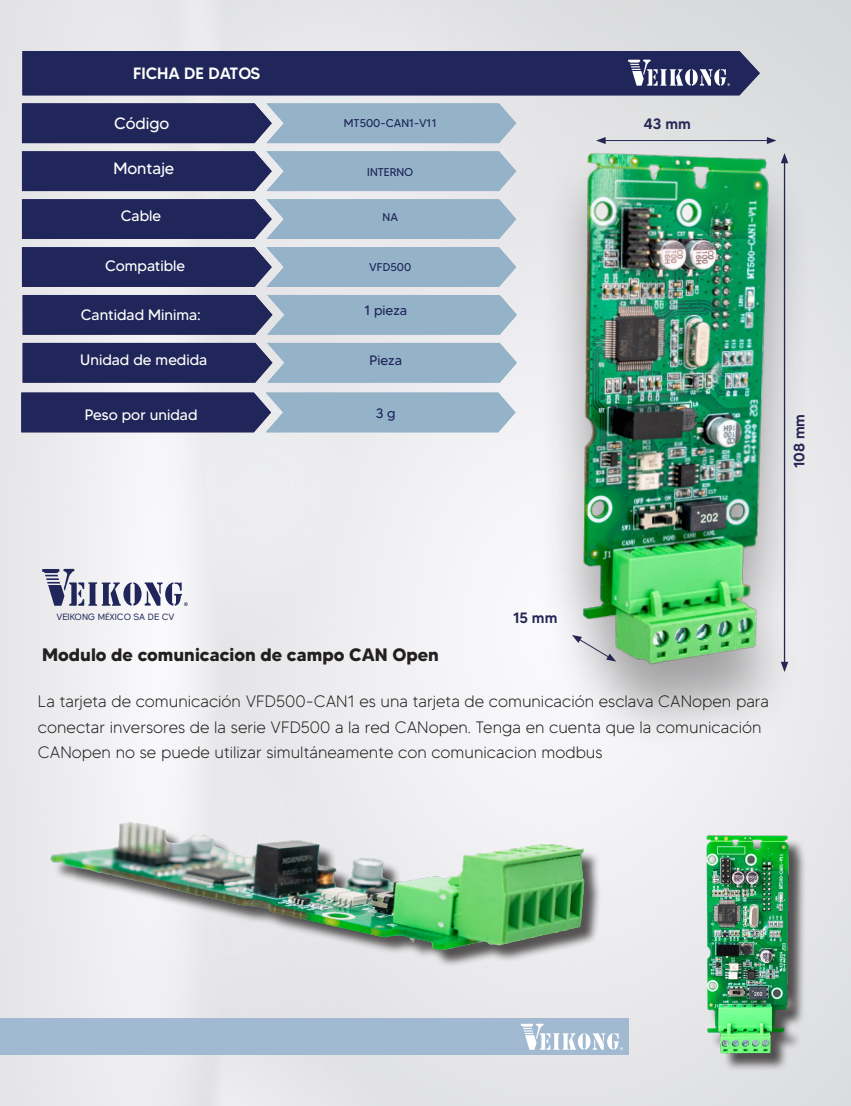
<style>
.page{position:relative;width:851px;height:1106px;background:#fff}
.page>*{position:absolute;margin:0;border:0;box-sizing:border-box;transform-origin:0 0}
.t1{font:700 18px "MADETOMMY";color:#231f20}
.t2{font:300 16.5px/25.5px "MADETOMMY";color:#231f20}
.t3{font:16.35px "MADETOMMY";color:#fff}
.t4{font:500 16.35px "MADETOMMY";color:#fff}
.t5{font:15px "MADETOMMY";color:#fff}
.t6{font:500 15px "MADETOMMY";color:#262654}
.t7{font:13.65px "MADETOMMY";color:#202659}
.t8{font:11.25px "MADETOMMY";color:#202659}
.t9{font:9.15px "Givonic Demo";letter-spacing:-.015em;color:#202659}
.s1{font-family:"Myriad Pro"}
</style>
<div class="page">
<img style="left:0;top:0;width:850px;height:1106px">
<div style="left:537px;top:149px;width:277px;height:601px;background:#231f20;opacity:.39"></div>
<img style="left:482px;top:97px;width:338px;height:569px">
<div style="left:0;top:1018px;width:628px;height:36px;background:#a1bad1"></div>
<hr style="left:783px;top:161px;width:2px;height:503px;background:#262654">
<svg style="left:780px;top:153px;width:8px;height:10px"></svg>
<svg style="left:780px;top:662px;width:8px;height:10px"></svg>
<hr style="left:603px;top:140px;width:166px;height:1px;background:#262654">
<svg style="left:596px;top:137px;width:9px;height:7px"></svg>
<svg style="left:766px;top:137px;width:10px;height:7px"></svg>
<svg style="left:572px;top:635px;width:44px;height:26px"></svg>
<svg style="left:22px;top:103px;width:494px;height:40px;background:#5f7093"></svg>
<svg style="left:22px;top:151px;width:494px;height:40px;background:#5e7093"></svg>
<svg style="left:22px;top:199px;width:494px;height:40px;background:#5e7093"></svg>
<svg style="left:22px;top:247px;width:494px;height:40px;background:#5e7093"></svg>
<svg style="left:23px;top:295px;width:494px;height:40px;background:#5e7093"></svg>
<svg style="left:23px;top:343px;width:494px;height:39px;background:#5e7093"></svg>
<svg style="left:21px;top:392px;width:494px;height:40px;background:#5f7194"></svg>
<div style="left:22px;top:51px;width:737px;height:44px;background:#202659"></div>
<img style="left:38px;top:761px;width:571px;height:223px">
<svg style="left:42px;top:569px;width:146px;height:37px"></svg>
<img style="left:657px;top:799px;width:181px;height:281px">
<svg style="left:521px;top:1023px;width:101px;height:27px"></svg>
<p class="t4" style="left:133px;top:63px;width:129px">FICHA DE DATOS</p>
<p class="t3" style="left:114px;top:113px;width:57px">Código</p>
<p class="t3" style="left:113px;top:158px;width:62px">Montaje</p>
<p class="t5" style="left:121px;top:206px;width:42px">Cable</p>
<p class="t5" style="left:105px;top:257px;width:81px">Compatible</p>
<p class="t8" style="left:369px;top:260px;width:43px">VFD500</p>
<p class="t5" style="left:81px;top:306px;width:122px">Cantidad Minima:</p>
<p class="t7" style="left:364px;top:302px;width:44px">1 pieza</p>
<p class="t5" style="left:80px;top:350px;width:128px">Unidad de medida</p>
<p class="t7" style="left:369px;top:351px;width:34px">Pieza</p>
<p class="t8" style="left:344px;top:116px;width:94px">MT500-CAN1-V11</p>
<p class="t8" style="left:361px;top:116px;width:60px">FVK 1400A</p>
<p class="t8" style="left:367px;top:165px;width:47px">INTERNO</p>
<p class="t8" style="left:382px;top:210px;width:17px">NA</p>
<p class="t8" style="left:366px;top:165px;width:14px">EX</p>
<p class="t7" style="left:363px;top:302px;width:9px">3</p>
<p class="t5" style="left:85px;top:405px;width:114px">Peso por unidad</p>
<p class="t7" style="left:375px;top:405px;width:21px">3 g</p>
<p class="t7" style="left:367px;top:405px;width:39px">500 g</p>
<p class="t6" style="left:643px;top:114px;width:49px">43 mm</p>
<p class="t6" style="left:789px;top:468px;width:56px;rotate:-90deg">108 mm</p>
<p class="t9" style="left:56px;top:612px;width:120px">VEIKONG M<span class="s1">É</span>XICO SA DE CV</p>
<p class="t6" style="left:513px;top:608px;width:46px">15 mm</p>
<p class="t1" style="left:42px;top:643px;width:398px">Modulo de comunicacion de campo CAN Open</p>
<p class="t2" style="left:38px;top:688px;width:732px">La tarjeta de comunicación VFD500-CAN1 es una tarjeta de comunicación esclava CANopen para conectar inversores de la serie VFD500 a la red CANopen. Tenga en cuenta que la comunicación<br>CANopen no se puede utilizar simultáneamente con comunicacion modbus</p>
</div>
